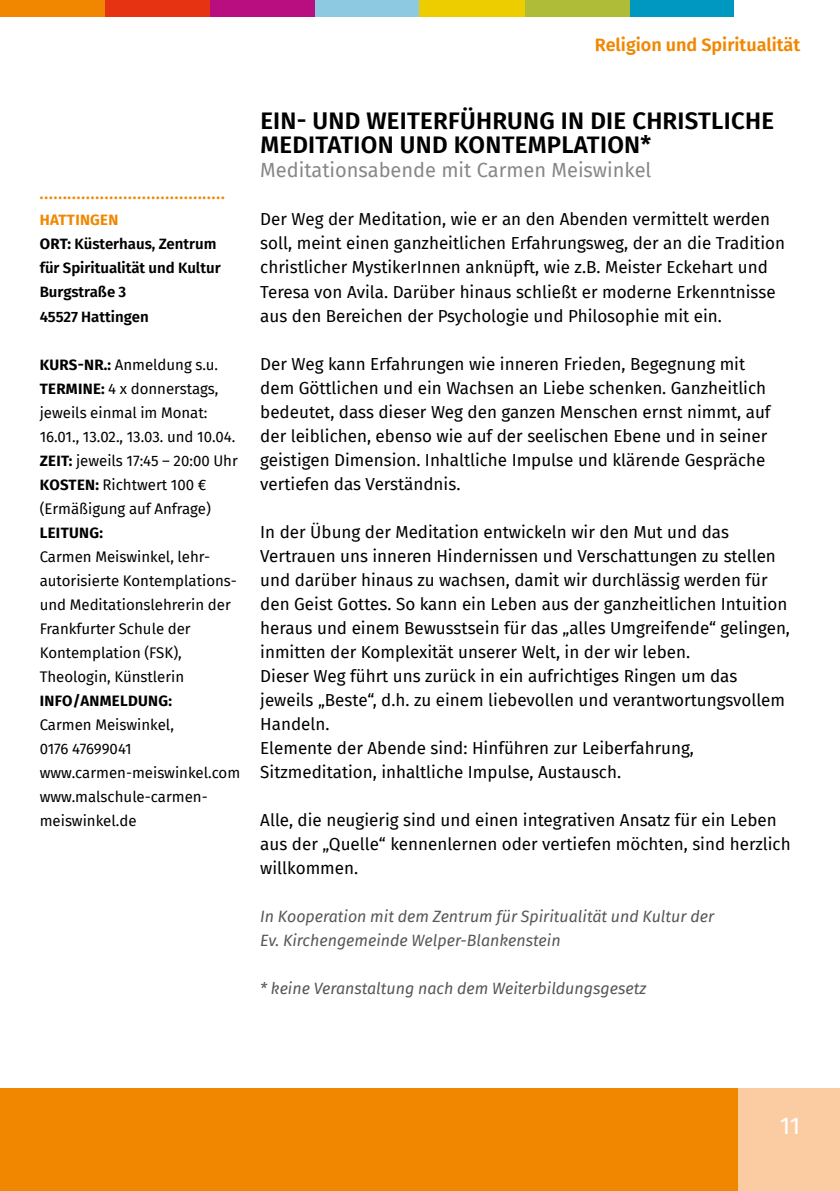
<style>
.page{position:relative;width:840px;height:1191px;background:#fff}
.page>*{position:absolute;margin:0;border:0;box-sizing:border-box;transform-origin:0 0}
.t1{font:600 24px/24px "Fira Sans";letter-spacing:.01em;color:#000}
.t2{font:24px "Fira Sans";color:#fff}
.t3{font:20px "Fira Sans";color:#878787}
.t4{font:600 18px "Fira Sans";color:#f18700}
.t5{font:17px/24px "Fira Sans";color:#000}
.t6{font:italic 16px/24px "Fira Sans";color:#575756}
.t7{font:15px/24px "Fira Sans";color:#000}
.t8{font:600 15px/24px "Fira Sans";color:#000}
.t9{font:700 15px/26px "Fira Sans";letter-spacing:.02em;color:#f18700}
.t10{font:700 15px "Fira Sans";letter-spacing:.02em;color:#000}
.s1{font-weight:700}
</style>
<div class="page">
<div style="left:737px;top:1089px;width:102px;height:102px;background:#fbcca1"></div>
<div style="left:0;top:0;width:105px;height:17px;background:#f18700"></div>
<div style="left:105px;top:0;width:105px;height:17px;background:#e63312"></div>
<div style="left:210px;top:0;width:105px;height:17px;background:#b80e80"></div>
<div style="left:315px;top:0;width:105px;height:17px;background:#8dcae1"></div>
<div style="left:420px;top:0;width:104px;height:17px;background:#eecd00"></div>
<div style="left:524px;top:0;width:105px;height:17px;background:#aebc38"></div>
<div style="left:629px;top:0;width:105px;height:17px;background:#0097c0"></div>
<div style="left:0;top:1089px;width:737px;height:102px;background:#f18700"></div>
<p class="t9" style="left:40px;top:180px;width:186px">........................................<br>HATTINGEN</p>
<p class="t8" style="left:40px;top:231px;width:182px"><span class="s1">ORT:</span> Küsterhaus, Zentrum für Spiritualität und Kultur<br>Burgstraße 3<br>45527 Hattingen</p>
<p class="t7" style="left:40px;top:352px;width:199px"><span class="s1">KURS-NR.:</span> Anmeldung s.u.<br><span class="s1">TERMINE:</span> 4 x donnerstags, jeweils einmal im Monat:<br>16.01., 13.02., 13.03. und 10.04.<br><span class="s1">ZEIT:</span> jeweils 17:45 – 20:00 Uhr<br><span class="s1">KOSTEN:</span> Richtwert 100 € (Ermäßigung auf Anfrage)</p>
<p class="t10" style="left:40px;top:520px;width:65px">LEITUNG:</p>
<p class="t7" style="left:40px;top:544px;width:198px">Carmen Meiswinkel, lehr&shy;autorisierte Kontemplations&shy;und Meditationslehrerin der<br>Frankfurter Schule der<br>Kontemplation (FSK),<br>Theologin, Künstlerin</p>
<p class="t10" style="left:40px;top:688px;width:134px">INFO/ANMELDUNG:</p>
<p class="t7" style="left:40px;top:712px;width:202px">Carmen Meiswinkel,<br>0176 47699041 www.carmen-meiswinkel.com www.malschule-carmen&shy;meiswinkel.de</p>
<p class="t4" style="left:594px;top:30px;width:207px">Religion und Spiritualität</p>
<h1 class="t1" style="left:260px;top:108px;width:515px">EIN- UND WEITERFÜHRUNG IN DIE CHRISTLICHE<br>MEDITATION UND KONTEMPLATION*</h1>
<p class="t3" style="left:260px;top:155px;width:392px">Meditationsabende mit Carmen Meiswinkel</p>
<p class="t5" style="left:260px;top:207px;width:526px">Der Weg der Meditation, wie er an den Abenden vermittelt werden soll, meint einen ganzheitlichen Erfahrungsweg, der an die Tradition christlicher MystikerInnen anknüpft, wie z.B. Meister Eckehart und Teresa von Avila. Darüber hinaus schließt er moderne Erkenntnisse aus den Bereichen der Psychologie und Philosophie mit ein.</p>
<p class="t5" style="left:260px;top:351px;width:511px">Der Weg kann Erfahrungen wie inneren Frieden, Begegnung mit dem Göttlichen und ein Wachsen an Liebe schenken. Ganzheitlich bedeutet, dass dieser Weg den ganzen Menschen ernst nimmt, auf der leiblichen, ebenso wie auf der seelischen Ebene und in seiner geistigen Dimension. Inhaltliche Impulse und klärende Gespräche vertiefen das Verständnis.</p>
<p class="t5" style="left:260px;top:519px;width:531px">In der Übung der Meditation entwickeln wir den Mut und das Vertrauen uns inneren Hindernissen und Verschattungen zu stellen und darüber hinaus zu wachsen, damit wir durchlässig werden für den Geist Gottes. So kann ein Leben aus der ganzheitlichen Intuition heraus und einem Bewusstsein für das „alles Umgreifende“ gelingen, inmitten der Komplexität unserer Welt, in der wir leben.<br>Dieser Weg führt uns zurück in ein aufrichtiges Ringen um das jeweils „Beste“, d.h. zu einem liebevollen und verantwortungsvollem Handeln.<br>Elemente der Abende sind: Hinführen zur Leiberfahrung, Sitzmeditation, inhaltliche Impulse, Austausch.</p>
<p class="t5" style="left:260px;top:807px;width:531px">Alle, die neugierig sind und einen integrativen Ansatz für ein Leben aus der „Quelle“ kennenlernen oder vertiefen möchten, sind herzlich willkommen.</p>
<p class="t6" style="left:260px;top:903px;width:455px">In Kooperation mit dem Zentrum für Spiritualität und Kultur der<br>Ev. Kirchengemeinde Welper-Blankenstein</p>
<p class="t6" style="left:260px;top:975px;width:387px">* keine Veranstaltung nach dem Weiterbildungsgesetz</p>
<h1 class="t2" style="left:779px;top:1107px;width:22px">11</h1>
</div>
